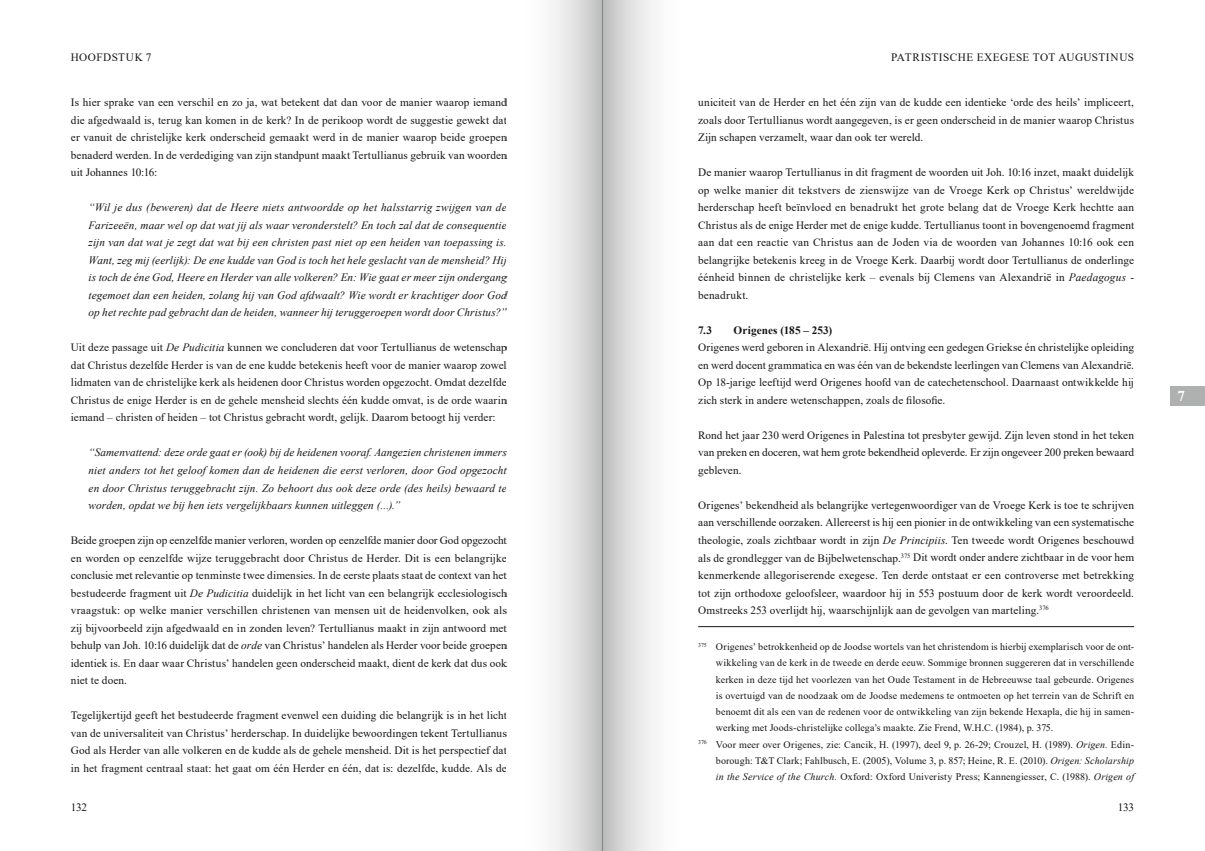
<style>
.page{position:relative;width:1205px;height:851px;background:#fff}
.page>*{position:absolute;margin:0;border:0;box-sizing:border-box;transform-origin:0 0}
.t1{font:700 15px "Times New Roman";color:#fff}
.Alinea{font:11.25px/17.5px "Times New Roman";letter-spacing:.01em;color:#151616;text-align:justify}
.Alinea_QUOTE_GROTER{font:italic 11.25px/17.5px "Times New Roman";letter-spacing:.01em;color:#151616;text-align:justify}
.Alinea-2{font:11.25px "Times New Roman";letter-spacing:.04em;color:#151616}
.t2{font:700 11.25px "Times New Roman";letter-spacing:.005em;color:#151616}
.Voetnoot{font:10px/16.2px "Times New Roman";letter-spacing:.01em;color:#151616;text-align:justify}
.s1{font-family:"Times New Roman PS Italic MT2"}
.s2{font-family:"Times New Roman PSMT2"}
.s3{font-style:italic}
</style>
<div class="page">
<hr style="left:698px;top:626px;width:436px;height:1px;background:#151616">
<div style="left:1170px;top:386px;width:35px;height:19px;background:#afb0b0"></div>
<div style="left:602px;top:0;width:96px;height:850px;background:linear-gradient(to right,#c9c9c9,#fff)"></div>
<div style="left:507px;top:0;width:95px;height:850px;background:linear-gradient(to right,#fff,#ccc)"></div>
<p class="Alinea-2" style="left:71px;top:49px;width:82px">HOOFDSTUK 7</p>
<p class="Alinea-2" style="left:891px;top:49px;width:245px">PATRISTISCHE EXEGESE TOT AUGUSTINUS</p>
<p class="Alinea" style="left:71px;top:93px;width:437px">Is hier sprake van een verschil en zo ja, wat betekent dat dan voor de manier waarop iemand die afgedwaald is, terug kan komen in de kerk? In de perikoop wordt de suggestie gewekt dat er vanuit de christelijke kerk onderscheid gemaakt werd in de manier waarop beide groepen benaderd werden. In de verdediging van zijn standpunt maakt Tertullianus gebruik van woorden uit Johannes 10:16:</p>
<p class="Alinea_QUOTE_GROTER" style="left:89px;top:198px;width:420px">“Wil je dus (beweren) dat de Heere niets antwoordde op het halsstarrig zwijgen van de Farizeeën, maar wel op dat wat jij als waar veronderstelt? En toch zal dat de consequentie zijn van dat wat je zegt dat wat bij een christen past niet op een heiden van toepassing is.<br>Want, zeg mij (eerlijk): De ene kudde van God is toch het hele geslacht van de mensheid? Hij is toch de éne God, Heere en Herder van alle volkeren? En: Wie gaat er meer zijn ondergang tegemoet dan een heiden, zolang hij van God afdwaalt? Wie wordt er krachtiger door God op het rechte pad gebracht dan de heiden, wanneer hij teruggeroepen wordt door Christus?”</p>
<p class="Alinea" style="left:71px;top:338px;width:437px">Uit deze passage uit <span class="s1">De Pudicitia</span> kunnen we concluderen dat voor Tertullianus de wetenschap dat Christus dezelfde Herder is van de ene kudde betekenis heeft voor de manier waarop zowel lidmaten van de christelijke kerk als heidenen door Christus worden opgezocht. Omdat dezelfde Christus de enige Herder is en de gehele mensheid slechts één kudde omvat, is de orde waarin iemand – christen of heiden – tot Christus gebracht wordt, gelijk. Daarom betoogt hij verder:</p>
<p class="Alinea_QUOTE_GROTER" style="left:89px;top:443px;width:420px">“Samenvattend: deze orde gaat er (ook) bij de heidenen vooraf. Aangezien christenen immers niet anders tot het geloof komen dan de heidenen die eerst verloren, door God opgezocht en door Christus teruggebracht zijn. Zo behoort dus ook deze orde (des heils) bewaard te worden, opdat we bij hen iets vergelijkbaars kunnen uitleggen (…).”</p>
<p class="Alinea" style="left:71px;top:531px;width:437px">Beide groepen zijn op eenzelfde manier verloren, worden op eenzelfde manier door God opgezocht en worden op eenzelfde wijze teruggebracht door Christus de Herder. Dit is een belangrijke conclusie met relevantie op tenminste twee dimensies. In de eerste plaats staat de context van het bestudeerde fragment uit <span class="s1">De Pudicitia</span> duidelijk in het licht van een belangrijk ecclesiologisch vraagstuk: op welke manier verschillen christenen van mensen uit de heidenvolken, ook als zij bijvoorbeeld zijn afgedwaald en in zonden leven? Tertullianus maakt in zijn antwoord met behulp van Joh. 10:16 duidelijk dat de <span class="s1">orde</span> van Christus’ handelen als Herder voor beide groepen identiek is. En daar waar Christus’ handelen geen onderscheid maakt, dient de kerk dat dus ook niet te doen.</p>
<p class="Alinea" style="left:71px;top:706px;width:437px">Tegelijkertijd geeft het bestudeerde fragment evenwel een duiding die belangrijk is in het licht van de universaliteit van Christus’ herderschap. In duidelijke bewoordingen tekent Tertullianus God als Herder van alle volkeren en de kudde als de gehele mensheid. Dit is het perspectief dat in het fragment centraal staat: het gaat om één Herder en één, dat is: dezelfde, kudde. Als de</p>
<p class="Alinea" style="left:698px;top:93px;width:437px">uniciteit van de Herder en het één zijn van de kudde een identieke ‘orde des heils’ impliceert, zoals door Tertullianus wordt aangegeven, is er geen onderscheid in de manier waarop Christus Zijn schapen verzamelt, waar dan ook ter wereld.</p>
<p class="Alinea" style="left:698px;top:163px;width:437px">De manier waarop Tertullianus in dit fragment de woorden uit Joh. 10:16 inzet, maakt duidelijk op welke manier dit tekstvers de zienswijze van de Vroege Kerk op Christus’ wereldwijde herderschap heeft beïnvloed en benadrukt het grote belang dat de Vroege Kerk hechtte aan Christus als de enige Herder met de enige kudde. Tertullianus toont in bovengenoemd fragment aan dat een reactie van Christus aan de Joden via de woorden van Johannes 10:16 ook een belangrijke betekenis kreeg in de Vroege Kerk. Daarbij wordt door Tertullianus de onderlinge éénheid binnen de christelijke kerk – evenals bij Clemens van Alexandrië in <span class="s1">Paedagogus</span> - benadrukt.</p>
<p class="t2" style="left:698px;top:322px;width:16px">7.3</p>
<p class="t2" style="left:733px;top:322px;width:100px">Origenes (185 – 253)</p>
<p class="Alinea" style="left:698px;top:338px;width:437px">Origenes werd geboren in Alexandrië. Hij ontving een gedegen Griekse én christelijke opleiding en werd docent grammatica en was één van de bekendste leerlingen van Clemens van Alexandrië.<br>Op 18-jarige leeftijd werd Origenes hoofd van de catechetenschool. Daarnaast ontwikkelde hij <span class="s2">zich sterk in andere wetenschappen, zoals de filosofie.</span></p>
<p class="Alinea" style="left:698px;top:426px;width:437px">Rond het jaar 230 werd Origenes in Palestina tot presbyter gewijd. Zijn leven stond in het teken van preken en doceren, wat hem grote bekendheid opleverde. Er zijn ongeveer 200 preken bewaard gebleven.</p>
<p class="Alinea" style="left:698px;top:496px;width:437px">Origenes’ bekendheid als belangrijke vertegenwoordiger van de Vroege Kerk is toe te schrijven aan verschillende oorzaken. Allereerst is hij een pionier in de ontwikkeling van een systematische theologie, zoals zichtbaar wordt in zijn <span class="s1">De Principiis</span>. Ten tweede wordt Origenes beschouwd als de grondlegger van de Bijbelwetenschap.<sup>375</sup> Dit wordt onder andere zichtbaar in de voor hem kenmerkende allegoriserende exegese. Ten derde ontstaat er een controverse met betrekking tot zijn orthodoxe geloofsleer, waardoor hij in 553 postuum door de kerk wordt veroordeeld.<br>Omstreeks 253 overlijdt hij, waarschijnlijk aan de gevolgen van marteling.<sup>376</sup></p>
<p class="Voetnoot" style="left:716px;top:638px;width:420px;text-indent:-18px"><sup>375</sup> Origenes’ betrokkenheid op de Joodse wortels van het christendom is hierbij exemplarisch voor de ont&shy;wikkeling van de kerk in de tweede en derde eeuw. Sommige bronnen suggereren dat in verschillende kerken in deze tijd het voorlezen van het Oude Testament in de Hebreeuwse taal gebeurde. Origenes is overtuigd van de noodzaak om de Joodse medemens te ontmoeten op het terrein van de Schrift en benoemt dit als een van de redenen voor de ontwikkeling van zijn bekende Hexapla, die hij in samen&shy;werking met Joods-christelijke collega’s maakte. Zie Frend, W.H.C. (1984), p. 375.</p>
<p class="Voetnoot" style="left:716px;top:735px;width:420px;text-indent:-18px"><sup>376</sup> Voor meer over Origenes, zie: Cancik, H. (1997), deel 9, p. 26-29; Crouzel, H. (1989). <span class="s3">Origen.</span> Edin&shy;borough: T&amp;T Clark; Fahlbusch, E. (2005), Volume 3, p. 857; Heine, R. E. (2010). <span class="s3">Origen: Scholarship in the Service of the Church.</span> Oxford: Oxford Univeristy Press; Kannengiesser, C. (1988). <span class="s3">Origen of</span></p>
<p class="Alinea" style="left:71px;top:797px;width:18px">132</p>
<p class="Alinea" style="left:1118px;top:797px;width:18px">133</p>
<h1 class="t1" style="left:1177px;top:385px;width:9px">7</h1>
</div>
